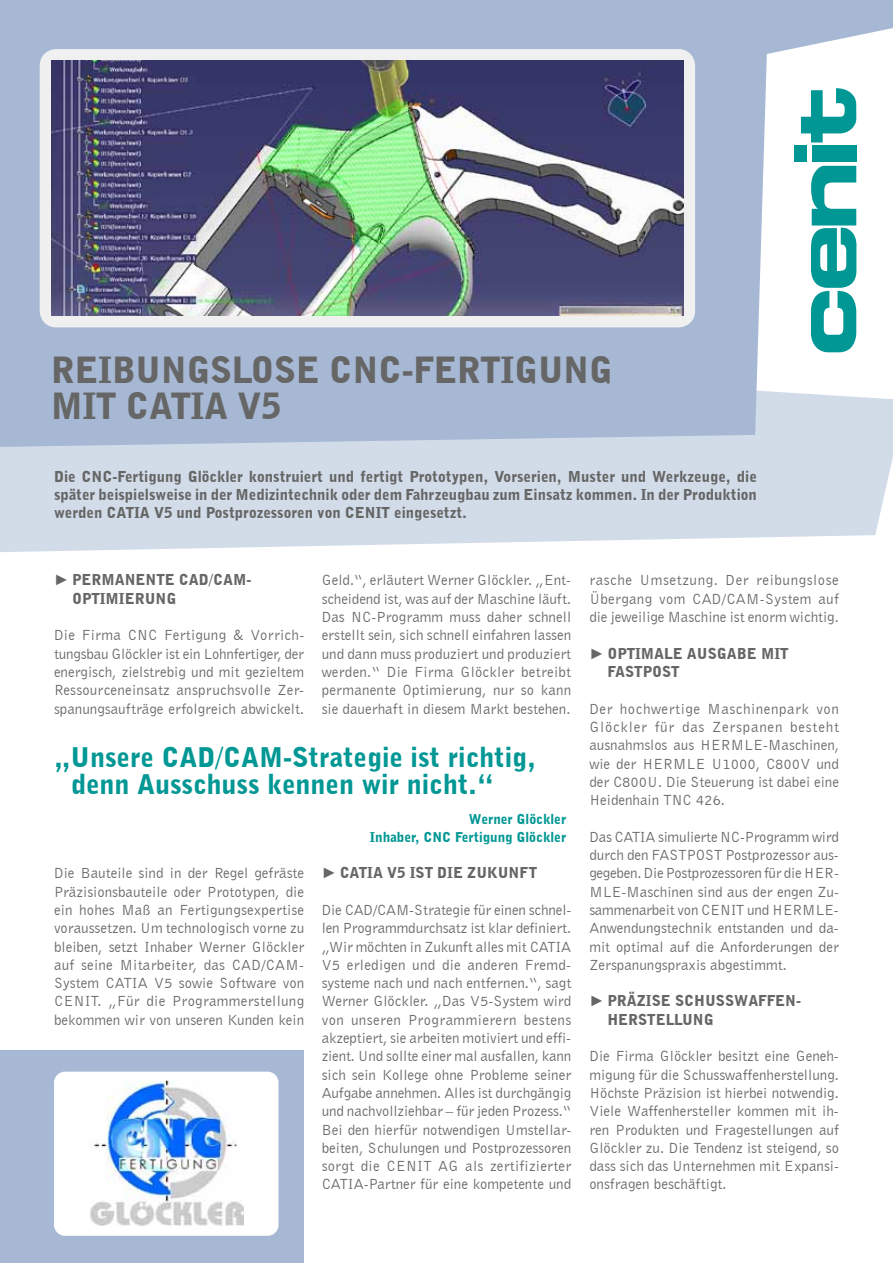
<style>
.page{position:relative;width:893px;height:1263px;background:#fff}
.page>*{position:absolute;margin:0;border:0;box-sizing:border-box;transform-origin:0 0}
.t1{font:900 36px "Bell Gothic BT";letter-spacing:-.01em;color:#656665}
.t2{font:900 27px/27px "Bell Gothic BT";color:#009794}
.t3{font:15px/18.3px "Bell Gothic BT";color:#656665;text-align:justify}
.t4{font:900 15px/18.3px "Bell Gothic BT";color:#656665}
.t5{font:900 13.5px/18px "Bell Gothic BT";color:#009794;text-align:right}
.s1{font-family:"Arial";font-weight:700}
</style>
<div class="page">
<svg style="left:0;top:352px;width:893px;height:200px;background:#d7dfea"></svg>
<div style="left:0;top:201px;width:767px;height:246px;background:#a6b8d4"></div>
<svg style="left:0;top:0;width:893px;height:201px;fill:#a6b8d4"></svg>
<div style="left:794px;top:145px;width:12px;height:16px;background:#009794"></div>
<div style="left:812px;top:145px;width:44px;height:16px;background:#009794"></div>
<svg style="left:811px;top:166px;width:45px;height:186px"></svg>
<svg style="left:801px;top:88px;width:55px;height:54px"></svg>
<div style="left:0;top:1051px;width:304px;height:212px;background:#a6b8d4"></div>
<div style="left:59px;top:1076px;width:215px;height:155px;background:#fff;border-radius:7px"></div>
<img style="left:89px;top:1081px;width:154px;height:144px">
<div style="left:54px;top:1071px;width:225px;height:165px;border:9px solid #fff;border-radius:7px"></div>
<div style="left:40px;top:49px;width:655px;height:278px;border:16px solid #f0f0f0;border-radius:9px"></div>
<img style="left:51px;top:60px;width:632px;height:256px">
<h1 class="t1" style="left:51px;top:347px;width:109px">REIBUNG</h1>
<h1 class="t1" style="left:210px;top:347px;width:246px">SLOSE CN C-FERTIGUNG</h1>
<h1 class="t1" style="left:51px;top:383px;width:22px">MIT</h1>
<h1 class="t1" style="left:126px;top:383px;width:44px">CATIA</h1>
<h1 class="t1" style="left:238px;top:383px;width:45px">V5</h1>
<p class="t4" style="left:54px;top:467px;width:704px;text-align:justify">Die CN C-Fertigung G löckler konstruiert und fertigt Prototypen, Vorserien, M uster und Werkzeuge, die später beispielsweise in der M edizintechnik oder dem Fahrzeugbau zum Einsatz kommen. In der Produktion werden CATIA</p>
<p class="t4" style="left:154px;top:503px;width:211px">V5 und Postprozessoren von CENIT</p>
<p class="t4" style="left:394px;top:503px;width:75px">eingesetzt.</p>
<p class="t4" style="left:72px;top:571px;width:181px;text-indent:-18px"><span class="s1">►</span> Permanente CAD/CAM-<br>Optimierung</p>
<p class="t3" style="left:54px;top:626px;width:252px">Die Firma CNC Fertigung &amp; Vorrich&shy;tungsbau Glöckler ist ein Lohnfertiger, der energisch, zielstrebig und mit gezieltem Ressourceneinsatz anspruchsvolle Zer&shy;spanungsaufträge erfolgreich abwickelt.</p>
<p class="t3" style="left:322px;top:571px;width:251px">Geld.“, erläutert Werner Glöckler. „Ent&shy;scheidend ist, was auf der Maschine läuft.<br>Das NC-Programm muss daher schnell erstellt sein, sich schnell einfahren lassen und dann muss produziert und produziert werden.“ Die Firma Glöckler betreibt permanente Optimierung, nur so kann sie dauerhaft in diesem Markt bestehen.</p>
<h2 class="t2" style="left:71px;top:743px;width:467px;text-indent:-17px">„U nsere CAD/CAM-Strategie ist richtig, denn Ausschuss kennen wir nicht.“</h2>
<p class="t5" style="left:370px;top:810px;width:198px">Werner Glöckler<br>Inhaber, CN C Fertigung Glöckler</p>
<p class="t3" style="left:54px;top:864px;width:252px">Die Bauteile sind in der Regel gefräste Präzisionsbauteile oder Prototypen, die ein hohes Maß an Fertigungsexpertise voraussetzen. Um technologisch vorne zu bleiben, setzt Inhaber Werner Glöckler auf seine Mitarbeiter, das CAD/CAM-System CATIA V5 sowie Software von CENIT. „Für die Programmerstellung bekommen wir von unseren Kunden kein</p>
<p class="t4" style="left:322px;top:863px;width:38px"><span class="s1">►</span>CATIA</p>
<p class="t4" style="left:387px;top:863px;width:151px">V5 ist die Zukunft</p>
<p class="t3" style="left:322px;top:900px;width:251px">Die CAD/CAM-Strategie für einen schnel&shy;len Programmdurchsatz ist klar definiert. „Wir möchten in Zukunft alles mit CATIA V5 erledigen und die anderen Fremd&shy;systeme nach und nach entfernen.“, sagt Werner Glöckler. „Das V5-System wird von unseren Programmierern bestens akzeptiert, sie arbeiten motiviert und effi&shy;zient. Und sollte einer mal ausfallen, kann sich sein Kollege ohne Probleme seiner Aufgabe annehmen. Alles ist durchgängig und nachvollziehbar – für jeden Prozess.“ Bei den hierfür notwendigen Umstellar&shy;beiten, Schulungen und Postprozessoren sorgt die CENIT AG als zertifizierter CATIA-Partner für eine kompetente und</p>
<p class="t3" style="left:589px;top:571px;width:251px">rasche Umsetzung. Der reibungslose Übergang vom CAD/CAM-System auf die jeweilige Maschine ist enorm wichtig.</p>
<p class="t4" style="left:607px;top:644px;width:183px;text-indent:-18px"><span class="s1">►</span> Optimale Ausgab e mit<br>FASTPOST</p>
<p class="t3" style="left:589px;top:699px;width:251px">Der hochwertige Maschinenpark von Glöckler für das Zerspanen besteht ausnahmslos aus HERMLE-Maschinen, wie der HERMLE U1000, C800V und der C800U. Die Steuerung ist dabei eine Heidenhain TNC 426.</p>
<p class="t3" style="left:589px;top:827px;width:251px">Das CATIA simulierte NC-Programm wird durch den FASTPOST Postprozessor aus&shy;gegeben. Die Postprozessoren für die HER-MLE-Maschinen sind aus der engen Zu&shy;sammenarbeit von CENIT und HERMLE-Anwendungstechnik entstanden und da&shy;mit optimal auf die Anforderungen der Zerspanungspraxis abgestimmt.</p>
<p class="t4" style="left:607px;top:992px;width:195px;text-indent:-18px"><span class="s1">►</span> Präzis e Sc husswaffen&shy;herstellung</p>
<p class="t3" style="left:589px;top:1047px;width:251px">Die Firma Glöckler besitzt eine Geneh&shy;migung für die Schusswaffenherstellung.<br>Höchste Präzision ist hierbei notwendig.<br>Viele Waffenhersteller kommen mit ih&shy;ren Produkten und Fragestellungen auf Glöckler zu. Die Tendenz ist steigend, so dass sich das Unternehmen mit Expansi&shy;onsfragen beschäftigt.</p>
</div>
